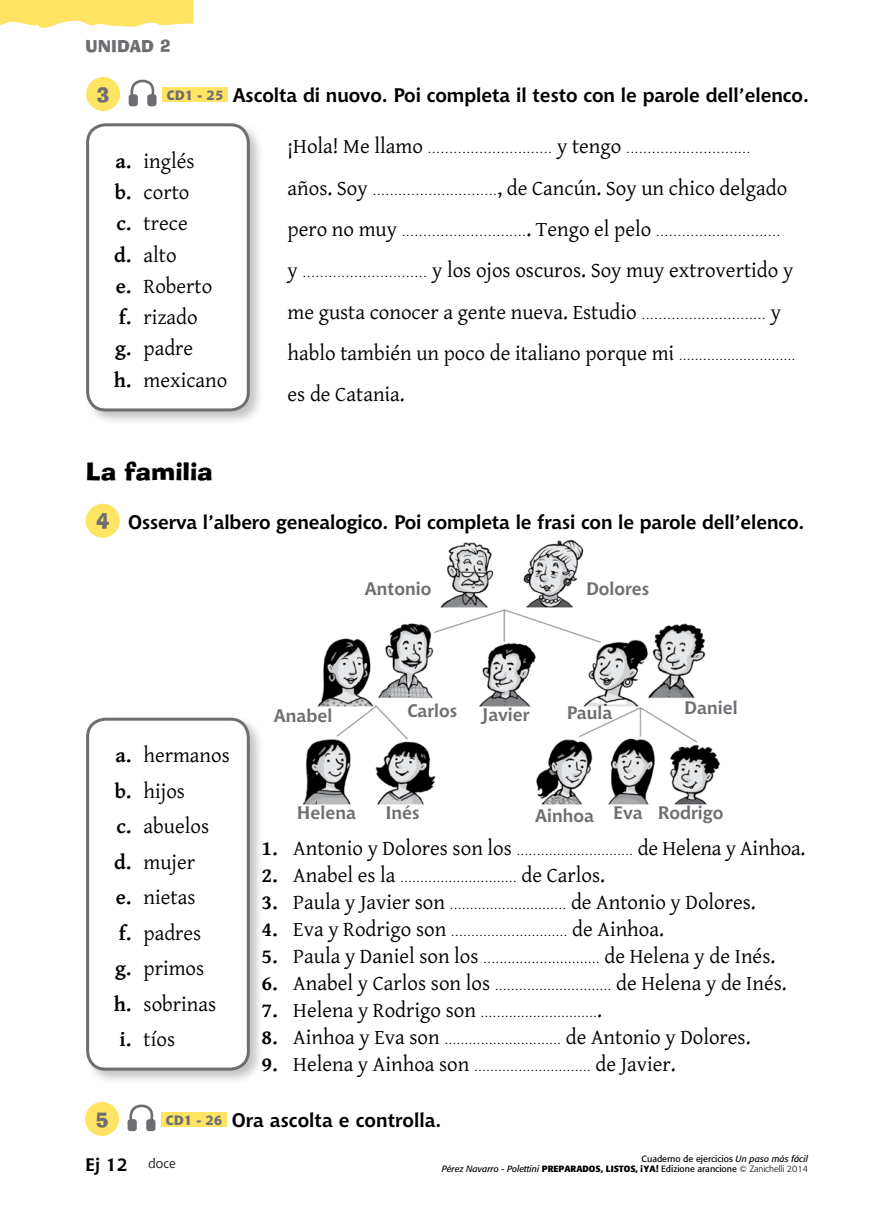
<style>
.page{position:relative;width:893px;height:1212px;background:#fff}
.page>*{position:absolute;margin:0;border:0;box-sizing:border-box;transform-origin:0 0}
.t1{font:24px "Ad Lib BT";color:#000}
.t2{font:21px/35.5px "Kind 10";color:#000}
.t3{font:700 19.5px "Chianti BT";letter-spacing:-.005em;color:#000}
.t4{font:19.5px "Ad Lib BT";color:#6d6e71}
.t5{font:700 18px "Chianti BT";color:#6d6e71}
.t6{font:700 18px "Chianti BT";color:#000}
.t7{font:16.5px "Ad Lib BT";color:#6d6e71}
.t8{font:13.5px "Chianti OSFBT";color:#000}
.t9{font:12.75px "Chianti OSFBT";color:#000;scale:1.1 1}
.t10{font:9px/10.5px "Formata";color:#000;text-align:right}
.s1{font-weight:800;font-size:13.5px;color:#6d6e71}
.s2{font-weight:700}
.s3{font-family:"Kind 10";font-size:21px}
.s4{font-family:"Chianti OSFBT";font-size:12.75px}
.s5{font-family:"Ad Lib BT";font-weight:400;color:#6d6e71}
.s6{font-family:"Kind 10";font-weight:700;font-size:21px}
.s7{font-style:italic}
.s8{font-weight:300}
</style>
<div class="page">
<svg style="left:0;top:0;width:193px;height:28px;background:#ffe677"></svg>
<div style="left:86px;top:77px;width:34px;height:34px;background:#ffe363;border-radius:50%"></div>
<div style="left:129px;top:94px;width:9px;height:12px;background:#6d6e71;border-radius:3px"></div>
<div style="left:147px;top:94px;width:10px;height:12px;background:#6d6e71;border-radius:3px"></div>
<svg style="left:129px;top:79px;width:28px;height:19px"></svg>
<div style="left:163px;top:87px;width:65px;height:15px;background:#ffe363"></div>
<div style="left:84px;top:121px;width:180px;height:305px;background:#6d6e71;opacity:.4"></div>
<div style="left:88px;top:125px;width:160px;height:285px;background:#fff;border-radius:18px"></div>
<div style="left:86px;top:123px;width:164px;height:288px;border:3px solid #6d6e71;border-radius:18px"></div>
<div style="left:85px;top:1102px;width:34px;height:34px;background:#ffe363;border-radius:50%"></div>
<div style="left:128px;top:1119px;width:9px;height:12px;background:#6d6e71;border-radius:3px"></div>
<div style="left:146px;top:1119px;width:9px;height:12px;background:#6d6e71;border-radius:3px"></div>
<svg style="left:128px;top:1104px;width:28px;height:19px"></svg>
<div style="left:162px;top:1112px;width:65px;height:15px;background:#ffe363"></div>
<img style="left:302px;top:540px;width:419px;height:265px">
<div style="left:84px;top:715px;width:180px;height:370px;background:#6d6e71;opacity:.4"></div>
<div style="left:88px;top:719px;width:160px;height:350px;background:#fff;border-radius:18px"></div>
<div style="left:86px;top:718px;width:164px;height:352px;border:3px solid #6d6e71;border-radius:18px"></div>
<div style="left:86px;top:504px;width:34px;height:34px;background:#ffe363;border-radius:50%"></div>
<p class="t7" style="left:85px;top:36px;width:87px">UNIDAD 2</p>
<p class="t4" style="left:96px;top:82px;width:15px">3</p>
<p class="t3" style="left:167px;top:83px;width:644px"><span class="s1">CD1 - 25</span> Ascolta di nuovo. Poi completa il testo con le parole dell’elenco.</p>
<p class="t2" style="left:114px;top:144px;width:115px;line-height:31.2px"><span class="s2">a.</span> inglés<br><span class="s2">b.</span> corto<br><span class="s2">c.</span> trece<br><span class="s2">d.</span> alto<br><span class="s2">e.</span> Roberto <span class="s2">f.</span> rizado<br><span class="s2">g.</span> padre<br><span class="s2">h.</span> mexicano</p>
<p class="t9" style="left:288px;top:141px;width:422px"><span class="s3">¡Hola! Me llamo</span> ............................. <span class="s3">y tengo</span> .............................</p>
<p class="t2" style="left:288px;top:169px;width:501px">años. Soy <span class="s4">.............................</span>, de Cancún. Soy un chico delgado</p>
<p class="t9" style="left:288px;top:224px;width:450px"><span class="s3">pero no muy</span> .............................<span class="s3">. Tengo el pelo</span> .............................</p>
<p class="t2" style="left:288px;top:249px;width:509px;line-height:41.2px">y <span class="s4">.............................</span> y los ojos oscuros. Soy muy extrovertido y me gusta conocer a gente nueva. Estudio <span class="s4">.............................</span> y hablo también un poco de italiano porque mi <span class="s4">............................. </span>es de Catania.</p>
<p class="t1" style="left:86px;top:457px;width:128px">La familia</p>
<p class="t3" style="left:96px;top:510px;width:710px"><span class="s5">4</span> Osserva l’albero genealogico. Poi completa le frasi con le parole dell’elenco.</p>
<p class="t5" style="left:365px;top:578px;width:68px">Antonio</p>
<p class="t5" style="left:586px;top:578px;width:65px">Dolores</p>
<p class="t2" style="left:114px;top:736px;width:118px"><span class="s2">a.</span> hermanos <span class="s2">b.</span> hijos<br><span class="s2">c.</span> abuelos<br><span class="s2">d.</span> mujer<br><span class="s2">e.</span> nietas<br><span class="s2">f.</span> padres<br><span class="s2">g.</span> primos<br><span class="s2">h.</span> sobrinas <span class="s2">i.</span> tíos</p>
<p class="t5" style="left:274px;top:704px;width:60px">Anabel</p>
<p class="t5" style="left:407px;top:699px;width:52px">Carlos</p>
<p class="t5" style="left:567px;top:702px;width:47px">Paula</p>
<p class="t5" style="left:482px;top:703px;width:49px">Javier</p>
<p class="t5" style="left:684px;top:696px;width:55px">Daniel</p>
<p class="t5" style="left:385px;top:801px;width:36px">Inés</p>
<p class="t5" style="left:613px;top:801px;width:112px">Eva Rodrigo</p>
<p class="t5" style="left:297px;top:801px;width:61px">Helena</p>
<p class="t5" style="left:535px;top:804px;width:60px">Ainhoa</p>
<p class="t2" style="left:262px;top:829px;width:545px"><span class="s2">1.</span> Antonio y Dolores son los <span class="s4">.............................</span> de Helena y Ainhoa.</p>
<p class="t9" style="left:261px;top:869px;width:314px"><span class="s6">2.</span> <span class="s3">Anabel es la</span> ............................. <span class="s3">de Carlos.</span></p>
<p class="t2" style="left:262px;top:883px;width:496px"><span class="s2">3.</span> Paula y Javier son <span class="s4">.............................</span> de Antonio y Dolores.</p>
<p class="t9" style="left:261px;top:923px;width:367px"><span class="s6">4.</span> <span class="s3">Eva y Rodrigo son</span> ............................. <span class="s3">de Ainhoa.</span></p>
<p class="t2" style="left:261px;top:937px;width:515px"><span class="s2">5.</span> Paula y Daniel son los <span class="s4">.............................</span> de Helena y de Inés.</p>
<p class="t2" style="left:262px;top:964px;width:527px"><span class="s2">6.</span> Anabel y Carlos son los <span class="s4">.............................</span> de Helena y de Inés.</p>
<p class="t9" style="left:261px;top:1004px;width:311px"><span class="s6">7.</span> <span class="s3">Helena y Rodrigo son</span> .............................<span class="s3">.</span></p>
<p class="t2" style="left:261px;top:1018px;width:491px"><span class="s2">8.</span> Ainhoa y Eva son <span class="s4">.............................</span> de Antonio y Dolores.</p>
<p class="t9" style="left:261px;top:1058px;width:378px"><span class="s6">9.</span> <span class="s3">Helena y Ainhoa son</span> ............................. <span class="s3">de Javier.</span></p>
<p class="t4" style="left:95px;top:1107px;width:15px">5</p>
<p class="t3" style="left:166px;top:1108px;width:277px"><span class="s1">CD1 - 26</span> Ora ascolta e controlla.</p>
<p class="t6" style="left:85px;top:1153px;width:44px">Ej 12</p>
<p class="t8" style="left:148px;top:1154px;width:29px">doce</p>
<p class="t10" style="left:442px;top:1153px;width:368px">Cuaderno de ejercicios <span class="s7">Un paso más fácil<br>Pérez Navarro - Polettini</span> <span class="s2">PREPARADOS, LISTOS, ¡YA!</span> Edizione arancione <span class="s8">© Zanichelli 2014</span></p>
</div>
